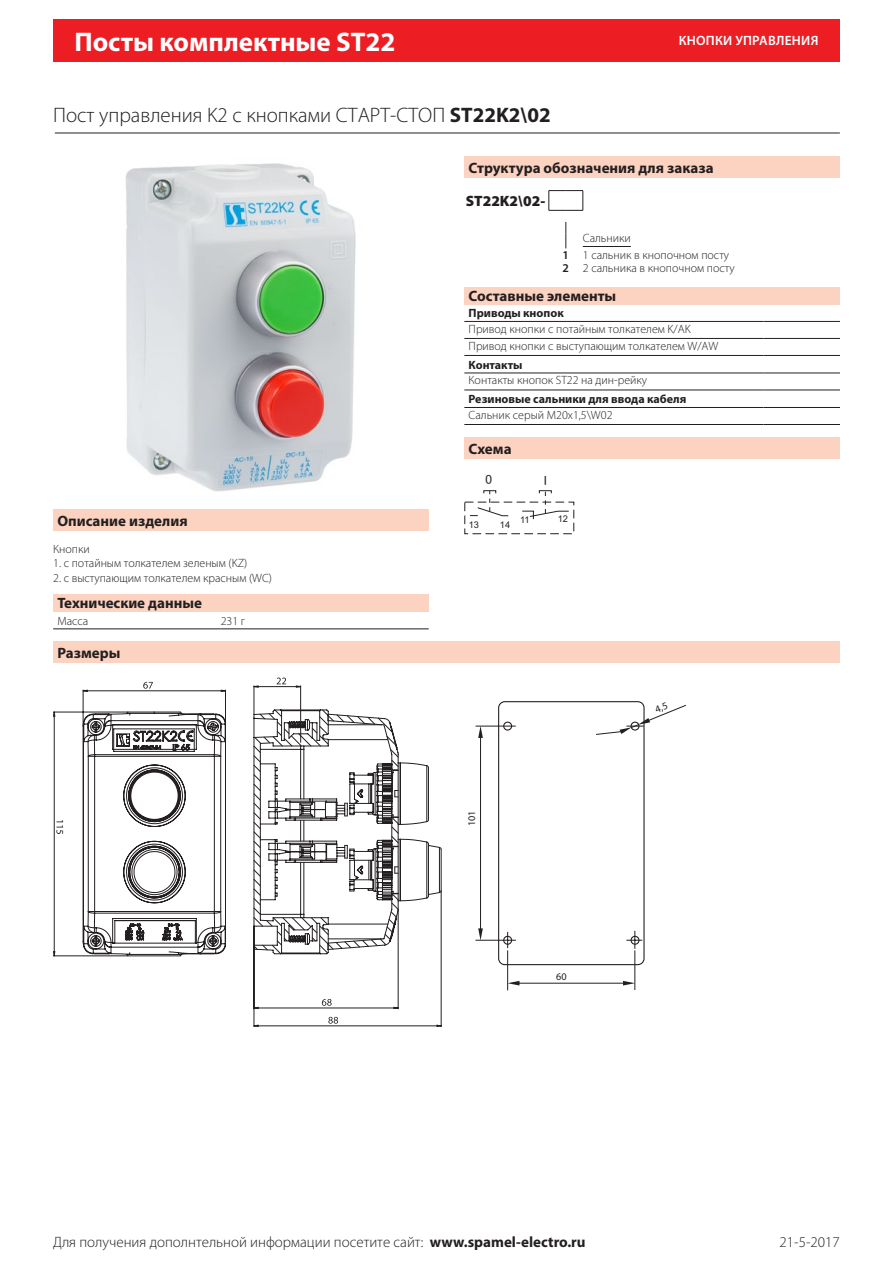
<style>
.page{position:relative;width:893px;height:1263px;background:#fff}
.page>*{position:absolute;margin:0;border:0;box-sizing:border-box;transform-origin:0 0}
.t1{font:700 27px "Myriad Pro";color:#fff}
.t2{font:300 21px "Myriad Pro";color:#231f20}
.Überschrift{font:700 15px "Myriad Pro";color:#231f20}
.t3{font:300 15px "Myriad Pro";color:#231f20}
.TS_Bestellschlüssel{font:900 15px "Myriad Pro";color:#231f20}
.t4{font:600 13.5px "Myriad Pro";letter-spacing:.02em;color:#fff}
.Cecha_schemat_napedu{font:12.3px "Arial";color:#231f20}
.Tabellenkörper{font:300 12px "Myriad Pro";color:#231f20}
.Text_normal_block{font:300 12px "Myriad Pro";color:#231f20}
.Text_SubHeader{font:700 12px "Myriad Pro";color:#231f20}
.TS_links{font:300 12px "Myriad Pro";color:#231f20}
.TS_links_unterstrich{font:300 12px "Myriad Pro";color:#231f20}
.TS_fett_zentriert{font:600 12px "Myriad Pro";color:#231f20}
.Cecha_Wymiary{font:10.2px "Myriad Pro";color:#231f20}
.Cecha_schemat_napedu-2{font:9.3px "Arial";color:#231f20}
.s1{font-weight:700}
</style>
<div class="page">
<div style="left:53px;top:19px;width:787px;height:43px;background:#ed1d24"></div>
<img style="left:125px;top:163px;width:231px;height:329px">
<div style="left:53px;top:594px;width:376px;height:17px;background:#fcd3c1"></div>
<hr style="left:53px;top:629px;width:168px;height:1px;background:#231f20">
<hr style="left:221px;top:629px;width:208px;height:1px;background:#231f20">
<div style="left:464px;top:156px;width:376px;height:22px;background:#fcd3c1"></div>
<svg style="left:549px;top:190px;width:35px;height:21px"></svg>
<svg style="left:566px;top:222px;width:1px;height:26px"></svg>
<hr style="left:583px;top:246px;width:48px;height:1px;background:#231f20">
<div style="left:53px;top:642px;width:787px;height:21px;background:#fcd3c1"></div>
<svg style="left:143px;top:682px;width:10px;height:7px"></svg>
<svg style="left:53px;top:690px;width:172px;height:265px"></svg>
<hr style="left:54px;top:712px;width:1px;height:244px;background:#231f20">
<hr style="left:53px;top:712px;width:75px;height:1px;background:#231f20">
<hr style="left:53px;top:955px;width:75px;height:1px;background:#231f20">
<hr style="left:83px;top:690px;width:142px;height:1px;background:#231f20">
<hr style="left:83px;top:690px;width:1px;height:36px;background:#231f20">
<hr style="left:225px;top:690px;width:1px;height:33px;background:#231f20">
<svg style="left:83px;top:711px;width:143px;height:245px"></svg>
<svg style="left:255px;top:954px;width:186px;height:73px"></svg>
<hr style="left:254px;top:1025px;width:187px;height:1px;background:#231f20">
<hr style="left:254px;top:926px;width:1px;height:101px;background:#231f20">
<hr style="left:441px;top:891px;width:1px;height:136px;background:#231f20">
<hr style="left:254px;top:1008px;width:144px;height:1px;background:#231f20">
<hr style="left:398px;top:910px;width:1px;height:99px;background:#231f20">
<div style="left:498px;top:701px;width:147px;height:264px;border:1px solid #231f20;border-radius:6px"></div>
<hr style="left:475px;top:726px;width:41px;height:1px;background:#231f20">
<hr style="left:507px;top:950px;width:1px;height:40px;background:#231f20">
<hr style="left:635px;top:950px;width:1px;height:40px;background:#231f20">
<hr style="left:519px;top:983px;width:105px;height:1px;background:#231f20">
<svg style="left:507px;top:981px;width:12px;height:4px"></svg>
<svg style="left:623px;top:981px;width:12px;height:4px"></svg>
<hr style="left:475px;top:940px;width:41px;height:1px;background:#231f20">
<hr style="left:480px;top:737px;width:1px;height:192px;background:#231f20">
<svg style="left:478px;top:726px;width:5px;height:12px"></svg>
<svg style="left:478px;top:928px;width:5px;height:12px"></svg>
<svg style="left:253px;top:678px;width:189px;height:276px"></svg>
<div style="left:464px;top:437px;width:376px;height:22px;background:#fcd3c1"></div>
<div style="left:464px;top:502px;width:110px;height:32px;border:1px dashed #231f20"></div>
<div style="left:483px;top:490px;width:13px;height:4px;border:1px solid #231f20"></div>
<svg style="left:469px;top:491px;width:40px;height:26px"></svg>
<div style="left:539px;top:490px;width:13px;height:4px;border:1px solid #231f20"></div>
<svg style="left:521px;top:491px;width:49px;height:29px"></svg>
<hr style="left:55px;top:133px;width:785px;height:1px;background:#231f20">
<div style="left:53px;top:509px;width:376px;height:22px;background:#fcd3c1"></div>
<div style="left:464px;top:287px;width:376px;height:17px;background:#fcd3c1"></div>
<hr style="left:763px;top:321px;width:77px;height:1px;background:#231f20">
<hr style="left:763px;top:355px;width:77px;height:1px;background:#231f20">
<hr style="left:763px;top:373px;width:77px;height:1px;background:#231f20">
<hr style="left:763px;top:390px;width:77px;height:1px;background:#231f20">
<hr style="left:763px;top:407px;width:77px;height:1px;background:#231f20">
<hr style="left:464px;top:338px;width:299px;height:1px;background:#231f20">
<hr style="left:763px;top:338px;width:77px;height:1px;background:#231f20">
<hr style="left:464px;top:424px;width:299px;height:1px;background:#231f20">
<hr style="left:763px;top:424px;width:77px;height:1px;background:#231f20">
<hr style="left:464px;top:321px;width:299px;height:1px;background:#231f20">
<hr style="left:464px;top:355px;width:299px;height:1px;background:#231f20">
<hr style="left:464px;top:373px;width:299px;height:1px;background:#231f20">
<hr style="left:464px;top:390px;width:299px;height:1px;background:#231f20">
<hr style="left:464px;top:407px;width:299px;height:1px;background:#231f20">
<svg style="left:503px;top:702px;width:183px;height:247px"></svg>
<h1 class="t1" style="left:74px;top:24px;width:323px">Посты комплектные ST22</h1>
<p class="t4" style="left:679px;top:32px;width:141px">КНОПКИ УПРАВЛЕНИЯ</p>
<p class="t2" style="left:53px;top:104px;width:499px">Пост управления K2 с кнопками СТАРТ-СТОП <span class="s1">ST22K2\02</span></p>
<p class="Überschrift" style="left:469px;top:158px;width:247px">Структура обозначения для заказа</p>
<p class="TS_Bestellschlüssel" style="left:466px;top:191px;width:81px">ST22K2\02-</p>
<p class="TS_links_unterstrich" style="left:583px;top:232px;width:49px">Сальники</p>
<p class="TS_fett_zentriert" style="left:563px;top:247px;width:8px">1</p>
<p class="TS_links" style="left:583px;top:248px;width:148px">1 сальник в кнопочном посту</p>
<p class="TS_fett_zentriert" style="left:563px;top:260px;width:8px">2</p>
<p class="TS_links" style="left:583px;top:261px;width:153px">2 сальника в кнопочном посту</p>
<p class="Überschrift" style="left:469px;top:286px;width:149px">Составные элементы</p>
<p class="Text_SubHeader" style="left:469px;top:305px;width:97px">Приводы кнопок</p>
<p class="Tabellenkörper" style="left:469px;top:322px;width:224px">Привод кнопки с потайным толкателем K/AK</p>
<p class="Tabellenkörper" style="left:469px;top:339px;width:251px">Привод кнопки с выступающим толкателем W/AW</p>
<p class="Text_SubHeader" style="left:469px;top:357px;width:55px">Контакты</p>
<p class="Tabellenkörper" style="left:469px;top:373px;width:180px">Контакты кнопок ST22 на дин-рейку</p>
<p class="Text_SubHeader" style="left:469px;top:391px;width:219px">Резиновые сальники для ввода кабеля</p>
<p class="Tabellenkörper" style="left:469px;top:408px;width:145px">Сальник серый M20x1,5\W02</p>
<p class="Überschrift" style="left:469px;top:439px;width:44px">Схема</p>
<p class="Cecha_schemat_napedu" style="left:492px;top:488px;width:8px;rotate:-180deg">0</p>
<p class="Cecha_schemat_napedu" style="left:547px;top:488px;width:5px;rotate:-180deg">I</p>
<p class="Überschrift" style="left:57px;top:511px;width:132px">Описание изделия</p>
<p class="Cecha_schemat_napedu-2" style="left:520px;top:513px;width:11px">11</p>
<p class="Cecha_schemat_napedu-2" style="left:558px;top:513px;width:12px">12</p>
<p class="Text_normal_block" style="left:53px;top:542px;width:38px">Кнопки</p>
<p class="Text_normal_block" style="left:53px;top:557px;width:196px">1. с потайным толкателем зеленым (KZ)</p>
<p class="Text_normal_block" style="left:53px;top:571px;width:220px">2. с выступающим толкателем красным (WC)</p>
<p class="Cecha_schemat_napedu-2" style="left:469px;top:519px;width:12px">13</p>
<p class="Cecha_schemat_napedu-2" style="left:500px;top:519px;width:12px">14</p>
<p class="Überschrift" style="left:57px;top:594px;width:146px">Технические данные</p>
<p class="Tabellenkörper" style="left:57px;top:614px;width:32px">Масса</p>
<p class="Tabellenkörper" style="left:221px;top:614px;width:26px">231 г</p>
<p class="Überschrift" style="left:57px;top:643px;width:64px">Размеры</p>
<p class="Cecha_Wymiary" style="left:465px;top:826px;width:17px;rotate:-90deg">101</p>
<p class="Cecha_Wymiary" style="left:556px;top:970px;width:12px">60</p>
<p class="t3" style="left:53px;top:1234px;width:534px">Для получения дополнтельной информации посетите сайт: <span class="s1">www.spamel-electro.ru</span></p>
<p class="t3" style="left:780px;top:1234px;width:62px">21-5-2017</p>
</div>
